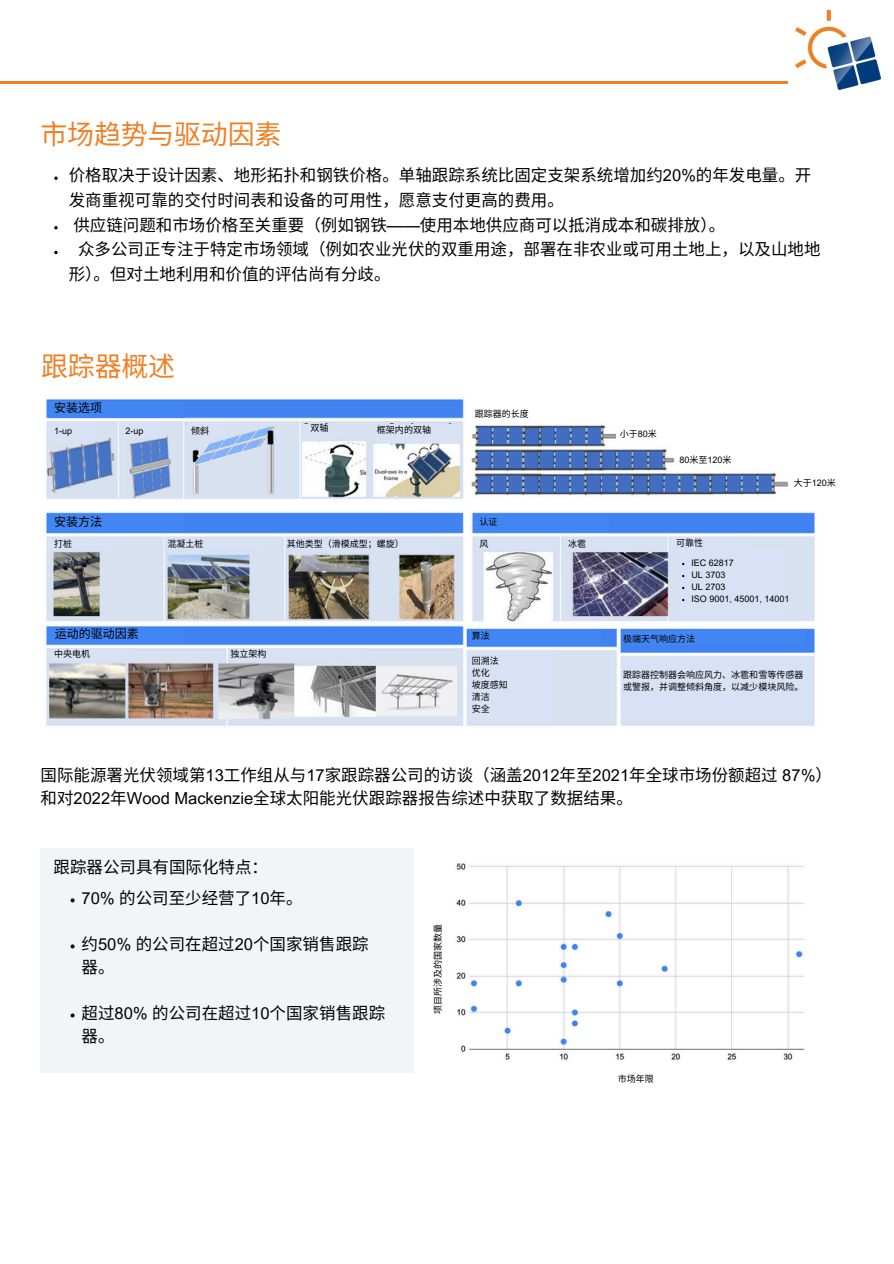
<style>
.page{position:relative;width:894px;height:1264px;background:#fff}
.page>*{position:absolute;margin:0;border:0;box-sizing:border-box;transform-origin:0 0}
.t1{font:27px "Noto Sans CJ Ksc";letter-spacing:-.01em;color:#ee8025}
.t2{font:16.5px/24.8px "Noto Sans CJ Ksc";color:#000}
.t3{font:12px "Noto Sans CJ Ksc";color:#000}
.t4{font:9px/12px "Noto Sans CJ Ksc";color:#000}
.t5{font:9px "Arial MT Pro";color:#000}
.s1{font-family:"Arial MT Pro"}
.s2{font-family:"Noto Sans CJ Ksc"}
</style>
<div class="page">
<hr style="left:373px;top:82px;width:414px;height:1px;background:#ee8025">
<hr style="left:0;top:82px;width:373px;height:1px;background:#ee8025">
<img style="left:795px;top:10px;width:84px;height:79px">
<img style="left:456px;top:863px;width:349px;height:197px">
<svg style="left:54px;top:176px;width:4px;height:4px"></svg>
<svg style="left:54px;top:226px;width:4px;height:3px"></svg>
<svg style="left:54px;top:251px;width:4px;height:3px"></svg>
<div style="left:40px;top:848px;width:374px;height:224px;background:#f2f4f6"></div>
<svg style="left:71px;top:898px;width:4px;height:4px"></svg>
<svg style="left:71px;top:944px;width:4px;height:4px"></svg>
<svg style="left:71px;top:1013px;width:4px;height:4px"></svg>
<img style="left:46px;top:399px;width:769px;height:327px">
<div style="left:49px;top:402px;width:134px;height:16px;background:#4286f4"></div>
<div style="left:49px;top:515px;width:134px;height:16px;background:#4286f4"></div>
<div style="left:49px;top:627px;width:134px;height:16px;background:#4286f4"></div>
<div style="left:49px;top:422px;width:46px;height:20px;background:#d8e2f4"></div>
<div style="left:120px;top:422px;width:39px;height:15px;background:#d8e2f4"></div>
<div style="left:187px;top:422px;width:40px;height:13px;background:#d8e2f4"></div>
<svg style="left:185px;top:422px;width:2px;height:11px"></svg>
<div style="left:302px;top:423px;width:39px;height:14px;background:#d8e2f4"></div>
<div style="left:382px;top:423px;width:77px;height:19px;background:#d8e2f4"></div>
<div style="left:49px;top:537px;width:65px;height:13px;background:#d8e2f4"></div>
<div style="left:165px;top:537px;width:98px;height:13px;background:#d8e2f4"></div>
<div style="left:286px;top:537px;width:154px;height:13px;background:#d8e2f4"></div>
<div style="left:49px;top:648px;width:80px;height:12px;background:#d8e2f4"></div>
<div style="left:228px;top:648px;width:135px;height:12px;background:#d8e2f4"></div>
<div style="left:475px;top:404px;width:194px;height:18px;background:#fff"></div>
<div style="left:615px;top:426px;width:44px;height:19px;background:#fff"></div>
<div style="left:676px;top:452px;width:52px;height:18px;background:#fff"></div>
<div style="left:789px;top:475px;width:52px;height:18px;background:#fff"></div>
<div style="left:475px;top:516px;width:133px;height:16px;background:#4286f4"></div>
<div style="left:475px;top:537px;width:74px;height:13px;background:#d8e2f4"></div>
<div style="left:563px;top:537px;width:74px;height:13px;background:#d8e2f4"></div>
<div style="left:669px;top:537px;width:75px;height:13px;background:#d8e2f4"></div>
<div style="left:676px;top:550px;width:113px;height:70px;background:#d8e2f4"></div>
<div style="left:469px;top:631px;width:131px;height:13px;background:#4286f4"></div>
<div style="left:467px;top:650px;width:88px;height:72px;background:#d8e2f4"></div>
<div style="left:623px;top:631px;width:181px;height:13px;background:#4286f4"></div>
<div style="left:623px;top:657px;width:185px;height:63px;background:#d8e2f4"></div>
<p class="t1" style="left:41px;top:113px;width:242px">市场趋势与驱动因素</p>
<p class="t2" style="left:69px;top:162px;width:743px">价格取决于设计因素、地形拓扑和钢铁价格。单轴跟踪系统⽐固定支架系统增加约<span class="s1">20%</span>的年发电量。开发商重视可靠的交付时间表和设备的可⽤性，愿意⽀付更⾼的费⽤。</p>
<h1 class="t2" style="left:73px;top:211px;width:653px">供应链问题和市场价格⾄关重要（例如钢铁<span class="s1">——</span>使⽤本地供应商可以抵消成本和碳排放）。</h1>
<p class="t2" style="left:69px;top:236px;width:753px;text-indent:9px">众多公司正专注于特定市场领域（例如农业光伏的双重⽤途，部署在⾮农业或可⽤⼟地上，以及山地地形）。但对⼟地利⽤和价值的评估尚有分歧。</p>
<p class="t1" style="left:41px;top:344px;width:135px">跟踪器概述</p>
<p class="t3" style="left:54px;top:398px;width:50px">安装选项</p>
<p class="t5" style="left:54px;top:427px;width:20px">1-up</p>
<p class="t5" style="left:125px;top:427px;width:20px">2-up</p>
<h3 class="t4" style="left:191px;top:424px;width:20px">倾斜</h3>
<p class="t4" style="left:310px;top:421px;width:20px">双轴</p>
<p class="t4" style="left:377px;top:423px;width:56px">框架内的双轴</p>
<p class="t3" style="left:54px;top:512px;width:50px">安装方法</p>
<p class="t4" style="left:54px;top:537px;width:20px">打桩</p>
<h3 class="t4" style="left:167px;top:537px;width:38px">混凝土桩</h3>
<p class="t4" style="left:286px;top:537px;width:119px">其他类型（滑模成型；螺旋）</p>
<p class="t3" style="left:55px;top:623px;width:86px">运动的驱动因素</p>
<p class="t4" style="left:54px;top:647px;width:38px">中央电机</p>
<p class="t4" style="left:230px;top:647px;width:38px">独立架构</p>
<p class="t4" style="left:475px;top:407px;width:56px">跟踪器的长度</p>
<p class="t4" style="left:619px;top:427px;width:38px">小于<span class="s1">80</span>米</p>
<p class="t5" style="left:679px;top:456px;width:53px">80<span class="s2">米至</span>120<span class="s2">米</span></p>
<p class="t4" style="left:793px;top:476px;width:43px">大于<span class="s1">120</span>米</p>
<p class="t4" style="left:479px;top:515px;width:20px">认证</p>
<p class="t4" style="left:479px;top:537px;width:10px">风</p>
<p class="t4" style="left:568px;top:537px;width:20px">冰雹</p>
<p class="t4" style="left:676px;top:535px;width:29px">可靠性</p>
<p class="t5" style="left:691px;top:559px;width:44px">IEC 62817</p>
<p class="t5" style="left:691px;top:571px;width:36px">UL 3703</p>
<p class="t5" style="left:691px;top:583px;width:36px">UL 2703</p>
<p class="t5" style="left:691px;top:595px;width:100px">ISO 9001, 45001, 14001</p>
<p class="t4" style="left:471px;top:629px;width:20px">算法</p>
<p class="t4" style="left:471px;top:654px;width:29px">回溯法</p>
<p class="t4" style="left:471px;top:666px;width:20px">优化</p>
<p class="t4" style="left:471px;top:678px;width:38px">坡度感知</p>
<h2 class="t4" style="left:471px;top:690px;width:20px">清洁</h2>
<h2 class="t4" style="left:471px;top:702px;width:20px">安全</h2>
<p class="t4" style="left:623px;top:632px;width:74px">极端天气响应方法</p>
<p class="t4" style="left:623px;top:668px;width:182px">跟踪器控制器会响应风力、冰雹和雪等传感器或警报，并调整倾斜角度，以减少模块风险。</p>
<p class="t2" style="left:41px;top:763px;width:792px;line-height:22.5px">国际能源署光伏领域第<span class="s1">13</span>工作组从与<span class="s1">17</span>家跟踪器公司的访谈（涵盖<span class="s1">2012</span>年⾄<span class="s1">2021</span>年全球市场份额超过 <span class="s1">87%</span>）和对<span class="s1">2022</span>年<span class="s1">Wood Mackenzie</span>全球太阳能光伏跟踪器报告综述中获取了数据结果。</p>
<h3 class="t2" style="left:54px;top:853px;width:216px">跟踪器公司具有国际化特点：</h3>
<p class="t2" style="left:82px;top:884px;width:222px"><span class="s1">70%</span> 的公司⾄少经营了<span class="s1">10</span>年。</p>
<p class="t2" style="left:82px;top:931px;width:288px;line-height:23px">约<span class="s1">50%</span> 的公司在超过<span class="s1">20</span>个国家销售跟踪器。</p>
<p class="t2" style="left:82px;top:1000px;width:305px;line-height:23px">超过<span class="s1">80%</span> 的公司在超过<span class="s1">10</span>个国家销售跟踪器。</p>
<p class="t4" style="left:431px;top:1014px;width:92px;rotate:-90deg">项目所涉及的国家数量</p>
<p class="t4" style="left:617px;top:1072px;width:38px">市场年限</p>
</div>
